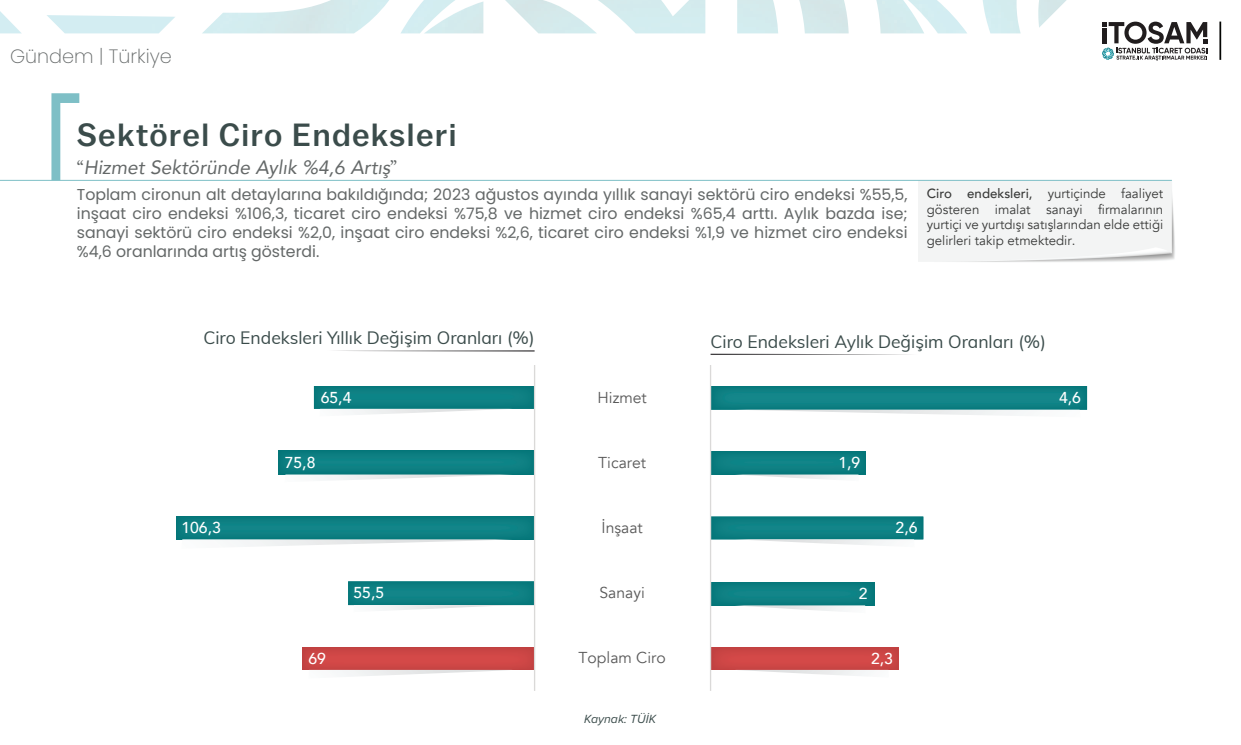
<style>
.page{position:relative;width:1241px;height:745px;background:#fff}
.page>*{position:absolute;margin:0;border:0;box-sizing:border-box;transform-origin:0 0}
.t1{font:500 32.02px "Balto";letter-spacing:.045em;color:#3b4c4b}
.t2{font:italic 19.25px "Avenir";color:#646868}
.t3{font:200 19.25px "Poppins";color:#646868}
.t4{font:17.5px "Muli";color:#3b4c4b}
.t5{font:15.75px/18.9px "Poppins";color:#646868;text-align:justify}
.t6{font:15.75px "Avenir";color:#595959}
.t7{font:500 15.75px "Avenir";color:#fff}
.t8{font:13.3px/15.9px "Avenir";color:#393a39;text-align:justify}
.t9{font:italic 12.25px "Proxima Nova";color:#3b4c4b}
.s1{font-family:"Adobe Caslon Pro";font-style:normal}
.s2{font-weight:500}
</style>
<div class="page">
<div style="left:918px;top:180px;width:257px;height:82px;background:#f3f4f4"></div>
<svg style="left:0;top:0;width:967px;height:33px"></svg>
<img style="left:982px;top:0;width:84px;height:33px">
<svg style="left:1102px;top:22px;width:105px;height:39px"></svg>
<hr style="left:1219px;top:22px;width:1px;height:38px;background:#040503">
<hr style="left:0;top:180px;width:1171px;height:1px;background:#7ebfc6">
<svg style="left:51px;top:93px;width:28px;height:87px"></svg>
<svg style="left:336px;top:350px;width:198px;height:1px"></svg>
<svg style="left:710px;top:353px;width:199px;height:2px"></svg>
<img style="left:302px;top:647px;width:232px;height:22px">
<div style="left:348px;top:581px;width:186px;height:23px;background:#0e8083"></div>
<div style="left:176px;top:516px;width:358px;height:23px;background:#0c8083"></div>
<img style="left:279px;top:450px;width:255px;height:24px">
<div style="left:314px;top:386px;width:220px;height:22px;background:#0c7f82"></div>
<hr style="left:534px;top:365px;width:1px;height:325px;background:#dad9d8">
<img style="left:711px;top:647px;width:187px;height:22px">
<img style="left:711px;top:582px;width:163px;height:22px">
<img style="left:711px;top:516px;width:212px;height:23px">
<div style="left:711px;top:451px;width:154px;height:23px;background:#0c7e81"></div>
<div style="left:711px;top:386px;width:375px;height:23px;background:#0f8184"></div>
<hr style="left:709px;top:365px;width:2px;height:325px;background:#dad9d8">
<img style="left:734px;top:409px;width:346px;height:6px">
<svg style="left:1063px;top:409px;width:16px;height:1px"></svg>
<img style="left:319px;top:408px;width:194px;height:7px">
<svg style="left:320px;top:408px;width:26px;height:1px"></svg>
<img style="left:285px;top:474px;width:228px;height:6px">
<img style="left:181px;top:539px;width:332px;height:8px">
<img style="left:353px;top:604px;width:160px;height:6px">
<svg style="left:354px;top:604px;width:15px;height:1px"></svg>
<img style="left:308px;top:669px;width:205px;height:7px">
<img style="left:734px;top:474px;width:124px;height:6px">
<svg style="left:897px;top:539px;width:16px;height:1px"></svg>
<img style="left:734px;top:605px;width:131px;height:6px">
<img style="left:734px;top:669px;width:147px;height:7px">
<p class="t3" style="left:10px;top:45px;width:163px">Gündem | Türkiye</p>
<h1 class="t1" style="left:77px;top:115px;width:381px">Sektörel Ciro Endeksleri</h1>
<p class="t2" style="left:77px;top:156px;width:322px"><span class="s1">“</span>Hizmet Sektöründe Aylık %4,6 Artış<span class="s1">”</span></p>
<p class="t5" style="left:77px;top:185px;width:832px">Toplam cironun alt detaylarına bakıldığında; 2023 ağustos ayında yıllık sanayi sektörü ciro endeksi %55,5, inşaat ciro endeksi %106,3, ticaret ciro endeksi %75,8 ve hizmet ciro endeksi %65,4 arttı. Aylık bazda ise; sanayi sektörü ciro endeksi %2,0, inşaat ciro endeksi %2,6, ticaret ciro endeksi %1,9 ve hizmet ciro endeksi %4,6 oranlarında artış gösterdi.</p>
<p class="t8" style="left:926px;top:185px;width:238px"><span class="s2">Ciro endeksleri,</span> yurtiçinde faaliyet gösteren imalat sanayi firmalarının yurtiçi ve yurtdışı satışlarından elde ettiği gelirleri takip etmektedir.</p>
<p class="t4" style="left:203px;top:325px;width:332px">Ciro Endeksleri Yıllık Değişim Oranları (%)</p>
<p class="t4" style="left:710px;top:328px;width:337px">Ciro Endeksleri Aylık Değişim Oranları (%)</p>
<p class="t7" style="left:321px;top:383px;width:32px">65,4</p>
<p class="t6" style="left:597px;top:387px;width:51px">Hizmet</p>
<p class="t7" style="left:1058px;top:383px;width:23px">4,6</p>
<p class="t7" style="left:181px;top:513px;width:41px">106,3</p>
<p class="t7" style="left:285px;top:448px;width:32px">75,8</p>
<p class="t7" style="left:308px;top:644px;width:19px">69</p>
<p class="t7" style="left:353px;top:578px;width:32px">55,5</p>
<p class="t6" style="left:598px;top:452px;width:49px">Ticaret</p>
<p class="t7" style="left:838px;top:449px;width:23px">1,9</p>
<p class="t6" style="left:601px;top:518px;width:43px">İnşaat</p>
<p class="t7" style="left:895px;top:513px;width:23px">2,6</p>
<p class="t6" style="left:599px;top:583px;width:47px">Sanayi</p>
<p class="t7" style="left:858px;top:580px;width:10px">2</p>
<p class="t6" style="left:578px;top:647px;width:89px">Toplam Ciro</p>
<p class="t7" style="left:870px;top:644px;width:23px">2,3</p>
<p class="t9" style="left:584px;top:709px;width:73px">Kaynak: TÜİK</p>
</div>
